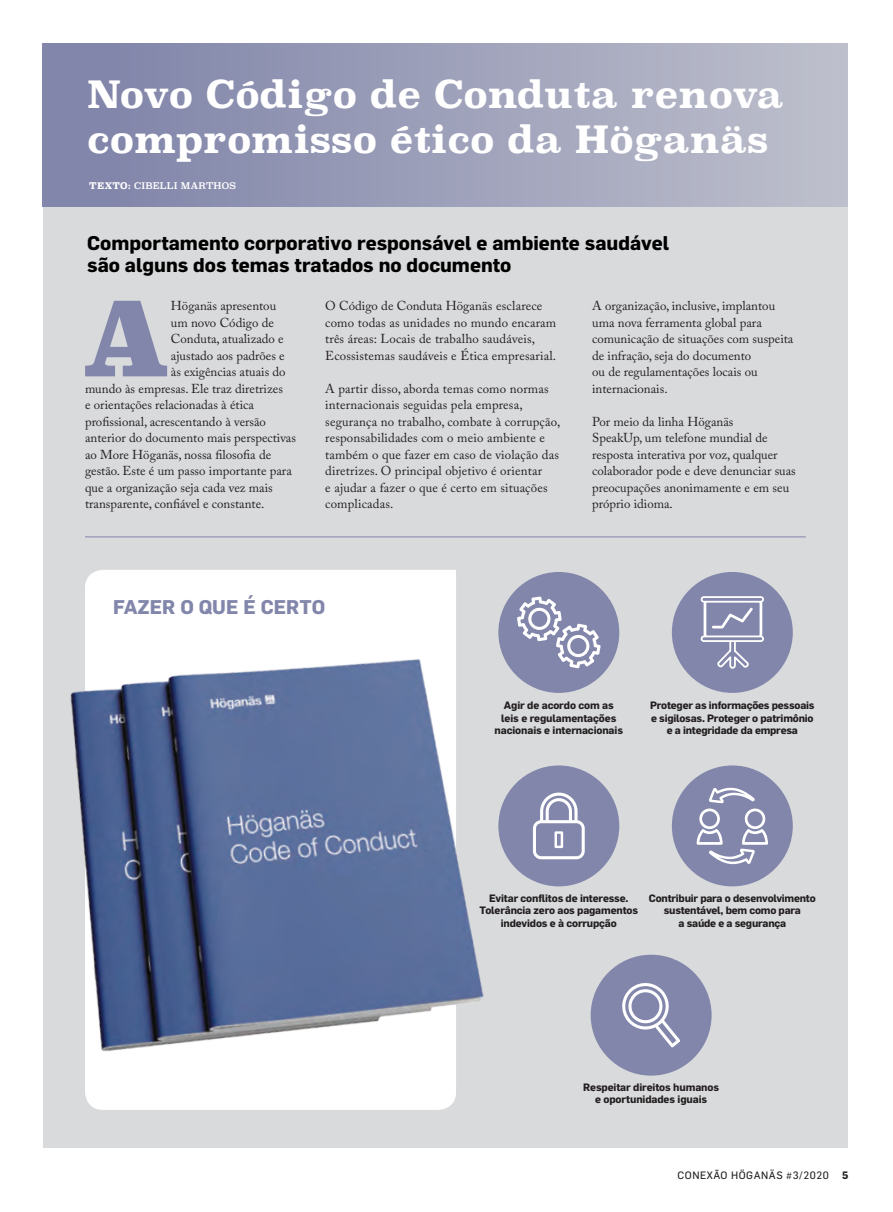
<style>
.page{position:relative;width:893px;height:1212px;background:#fff}
.page>*{position:absolute;margin:0;border:0;box-sizing:border-box;transform-origin:0 0}
.t1{font:900 101.7px "Superclarendon";color:#8286aa}
.t2{font:700 37.5px/45px "Superclarendon";color:#fff}
.t3{font:700 19.5px/22.5px "Flama";color:#000}
.t4{font:700 19.5px "Flama";color:#8286aa}
.t5{font:12.9px/16.5px "Adobe Caslon Pro";color:#231f20}
.t6{font:700 10.5px/12.6px "Flama";letter-spacing:-.015em;color:#231f20;text-align:center}
.t7{font:10.5px "Flama";letter-spacing:.05em;color:#231f20}
.t8{font:9px "Superclarendon";letter-spacing:.015em;color:#fff}
.t9{font:700 9px "Superclarendon";color:#fff}
.s1{font-weight:700}
</style>
<div class="page">
<div style="left:43px;top:43px;width:805px;height:1104px;background:#d9dadc"></div>
<div style="left:43px;top:43px;width:805px;height:163px;background:linear-gradient(to right,#7d82a7,#bec0cc)"></div>
<hr style="left:0;top:43px;width:1px;height:331px;background:#d1d2d4">
<div style="left:591px;top:955px;width:121px;height:120px;background:#8286aa;border-radius:50%"></div>
<svg style="left:622px;top:983px;width:58px;height:64px"></svg>
<div style="left:672px;top:765px;width:121px;height:121px;background:#8286aa;border-radius:50%"></div>
<svg style="left:697px;top:787px;width:71px;height:77px"></svg>
<div style="left:672px;top:572px;width:121px;height:121px;background:#8286aa;border-radius:50%"></div>
<svg style="left:701px;top:596px;width:63px;height:73px"></svg>
<div style="left:498px;top:765px;width:121px;height:121px;background:#8286aa;border-radius:50%"></div>
<div style="left:498px;top:572px;width:121px;height:121px;background:#8286aa;border-radius:50%"></div>
<svg style="left:531px;top:596px;width:70px;height:68px"></svg>
<hr style="left:85px;top:536px;width:721px;height:1px;background:#8286aa">
<div style="left:85px;top:570px;width:371px;height:32px;background:#fff"></div>
<img style="left:70px;top:602px;width:521px;height:508px">
<h2 class="t2" style="left:87px;top:74px;width:698px">Novo Código de Conduta renova compromisso ético da Höganäs</h2>
<p class="t9" style="left:89px;top:179px;width:28px">texto</p>
<p class="t8" style="left:128px;top:180px;width:109px"><span class="s1">:</span> CIBELLI MARTHOS</p>
<h3 class="t3" style="left:87px;top:231px;width:584px">Comportamento corporativo responsável e ambiente saudável são alguns dos temas tratados no documento</h3>
<h1 class="t1" style="left:81px;top:270px;width:91px">A</h1>
<p class="t5" style="left:171px;top:298px;width:107px">Höganäs apresentou</p>
<p class="t5" style="left:592px;top:298px;width:203px">A organização, inclusive, implantou uma nova ferramenta global para comunicação de situações com suspeita de infração, seja do documento<br>ou de regulamentações locais ou internacionais.</p>
<p class="t5" style="left:592px;top:413px;width:205px">Por meio da linha Höganäs<br>SpeakUp, um telefone mundial de resposta interativa por voz, qualquer colaborador pode e deve denunciar suas preocupações anonimamente e em seu próprio idioma.</p>
<p class="t5" style="left:325px;top:298px;width:233px">O Código de Conduta Höganäs esclarece como todas as unidades no mundo encaram três áreas: Locais de trabalho saudáveis, Ecossistemas saudáveis e Ética empresarial.</p>
<p class="t5" style="left:325px;top:380px;width:236px">A partir disso, aborda temas como normas internacionais seguidas pela empresa, segurança no trabalho, combate à corrupção, responsabilidades com o meio ambiente e também o que fazer em caso de violação das diretrizes. O principal objetivo é orientar<br>e ajudar a fazer o que é certo em situações complicadas.</p>
<p class="t5" style="left:171px;top:314px;width:105px">um novo Código de</p>
<p class="t5" style="left:171px;top:331px;width:114px">Conduta, atualizado e</p>
<p class="t5" style="left:171px;top:347px;width:115px">ajustado aos padrões e</p>
<p class="t5" style="left:171px;top:364px;width:116px">às exigências atuais do</p>
<p class="t5" style="left:85px;top:380px;width:199px">mundo às empresas. Ele traz diretrizes</p>
<p class="t5" style="left:85px;top:397px;width:171px">e orientações relacionadas à ética</p>
<p class="t5" style="left:85px;top:413px;width:183px">profissional, acrescentando à versão</p>
<p class="t5" style="left:85px;top:430px;width:213px">anterior do documento mais perspectivas</p>
<p class="t5" style="left:85px;top:446px;width:188px">ao More Höganäs, nossa filosofia de</p>
<p class="t5" style="left:85px;top:463px;width:208px">gestão. Este é um passo importante para</p>
<p class="t5" style="left:85px;top:479px;width:189px">que a organização seja cada vez mais</p>
<p class="t5" style="left:85px;top:496px;width:181px">transparente, confiável e constante.</p>
<h3 class="t4" style="left:113px;top:595px;width:214px">FAZER O QUE É CERTO</h3>
<p class="t6" style="left:495px;top:699px;width:130px">Agir de acordo com as leis e regulamentações nacionais e internacionais</p>
<p class="t6" style="left:650px;top:699px;width:166px">Proteger as informações pessoais e sigilosas. Proteger o patrimônio e a integridade da empresa</p>
<p class="t6" style="left:480px;top:891px;width:160px">Evitar conflitos de interesse.<br>Tolerância zero aos pagamentos indevidos e à corrupção</p>
<p class="t6" style="left:649px;top:891px;width:168px">Contribuir para o desenvolvimento sustentável, bem como para<br>a saúde e a segurança</p>
<p class="t6" style="left:583px;top:1080px;width:137px">Respeitar direitos humanos e oportunidades iguais</p>
<p class="t7" style="left:678px;top:1168px;width:153px">CONEXÃO HÖGANÄS #3/2020</p>
<p class="t6" style="left:842px;top:1168px;width:8px">5</p>
</div>
